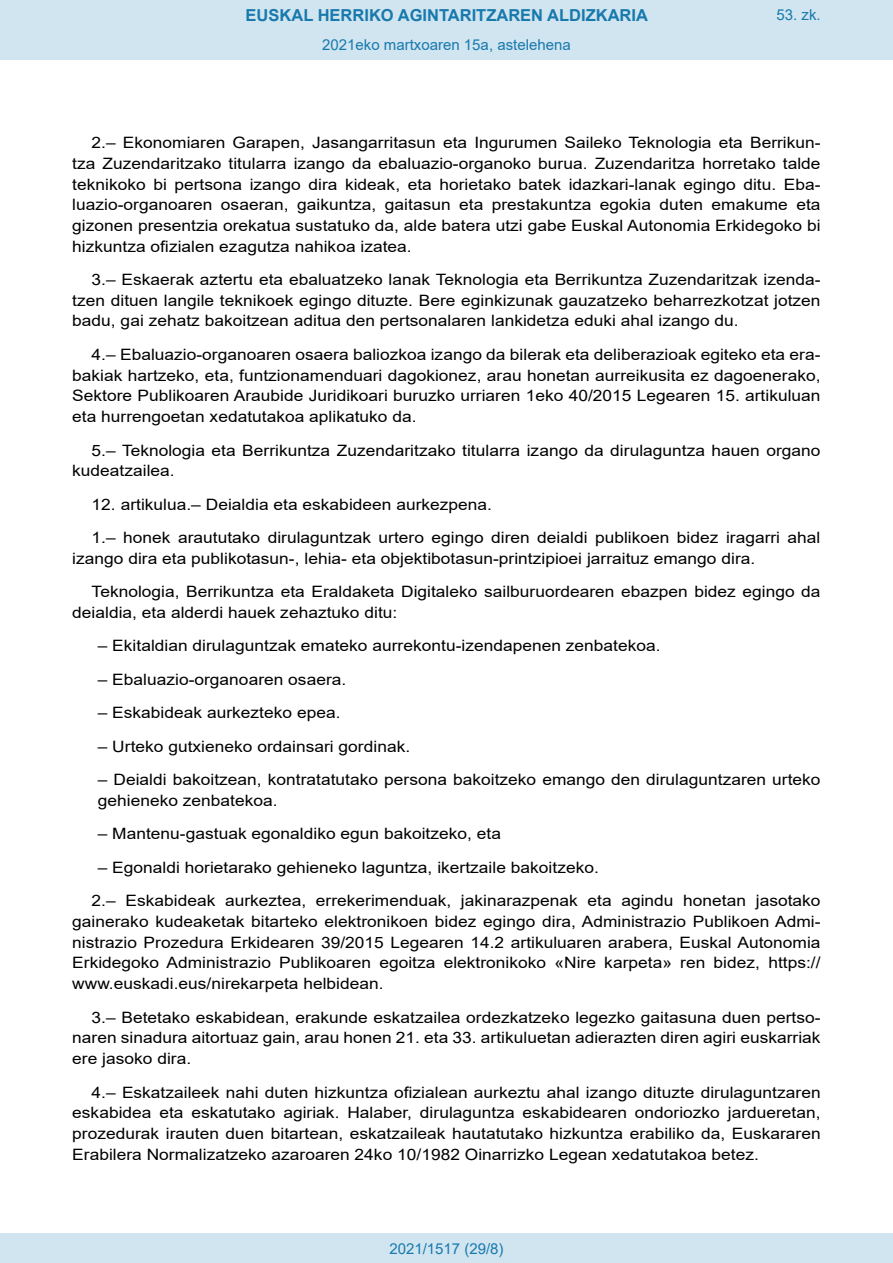
<style>
.page{position:relative;width:893px;height:1263px;background:#fff}
.page>*{position:absolute;margin:0;border:0;box-sizing:border-box;transform-origin:0 0}
.t1{font:700 16.5px "Arial";color:#1879ad}
.BOPVDetalle{font:15.6px/20.7px "Arial";color:#000;text-align:justify;scale:1.11 1}
.BOPVDetalle1{font:15.6px/20.7px "Arial";color:#000;scale:1.11 1}
.Paginacion_Centro{font:15px "Arial";color:#1879ad}
</style>
<div class="page">
<div style="left:0;top:0;width:893px;height:60px;background:#d0e5f0"></div>
<div style="left:0;top:1233px;width:893px;height:30px;background:#d0e5f0"></div>
<p class="t1" style="left:246px;top:3px;width:404px">EUSKAL HERRIKO AGINTARITZAREN ALDIZKARIA</p>
<p class="Paginacion_Centro" style="left:322px;top:35px;width:250px">2021eko martxoaren 15a, astelehena</p>
<p class="Paginacion_Centro" style="left:776px;top:5px;width:46px">53. zk.</p>
<p class="BOPVDetalle" style="left:72px;top:132px;width:676px;text-indent:19px">2.– Ekonomiaren Garapen, Jasangarritasun eta Ingurumen Saileko Teknologia eta Berrikun&shy;tza Zuzendaritzako titularra izango da ebaluazio-organoko burua. Zuzendaritza horretako talde teknikoko bi pertsona izango dira kideak, eta horietako batek idazkari-lanak egingo ditu. Eba&shy;luazio-organoaren osaeran, gaikuntza, gaitasun eta prestakuntza egokia duten emakume eta gizonen presentzia orekatua sustatuko da, alde batera utzi gabe Euskal Autonomia Erkidegoko bi hizkuntza ofizialen ezagutza nahikoa izatea.</p>
<p class="BOPVDetalle" style="left:72px;top:269px;width:676px;text-indent:19px">3.– Eskaerak aztertu eta ebaluatzeko lanak Teknologia eta Berrikuntza Zuzendaritzak izenda&shy;tzen dituen langile teknikoek egingo dituzte. Bere eginkizunak gauzatzeko beharrezkotzat jotzen badu, gai zehatz bakoitzean aditua den pertsonalaren lankidetza eduki ahal izango du.</p>
<p class="BOPVDetalle" style="left:72px;top:344px;width:676px;text-indent:19px">4.– Ebaluazio-organoaren osaera baliozkoa izango da bilerak eta deliberazioak egiteko eta era&shy;bakiak hartzeko, eta, funtzionamenduari dagokionez, arau honetan aurreikusita ez dagoenerako, Sektore Publikoaren Araubide Juridikoari buruzko urriaren 1eko 40/2015 Legearen 15. artikuluan eta hurrengoetan xedatutakoa aplikatuko da.</p>
<p class="BOPVDetalle" style="left:72px;top:440px;width:676px;text-indent:19px">5.– Teknologia eta Berrikuntza Zuzendaritzako titularra izango da dirulaguntza hauen organo kudeatzailea.</p>
<p class="BOPVDetalle" style="left:92px;top:494px;width:362px">12. artikulua.– Deialdia eta eskabideen aurkezpena.</p>
<p class="BOPVDetalle" style="left:72px;top:527px;width:675px;text-indent:19px">1.– honek araututako dirulaguntzak urtero egingo diren deialdi publikoen bidez iragarri ahal izango dira eta publikotasun-, lehia- eta objektibotasun-printzipioei jarraituz emango dira.</p>
<p class="BOPVDetalle" style="left:72px;top:581px;width:676px;text-indent:19px">Teknologia, Berrikuntza eta Eraldaketa Digitaleko sailburuordearen ebazpen bidez egingo da deialdia, eta alderdi hauek zehaztuko ditu:</p>
<p class="BOPVDetalle1" style="left:98px;top:635px;width:509px">– Ekitaldian dirulaguntzak emateko aurrekontu-izendapenen zenbatekoa.</p>
<p class="BOPVDetalle1" style="left:98px;top:669px;width:225px">– Ebaluazio-organoaren osaera.</p>
<p class="BOPVDetalle1" style="left:98px;top:702px;width:220px">– Eskabideak aurkezteko epea.</p>
<p class="BOPVDetalle1" style="left:98px;top:736px;width:283px">– Urteko gutxieneko ordainsari gordinak.</p>
<p class="BOPVDetalle1" style="left:98px;top:769px;width:653px">– Deialdi bakoitzean, kontratatutako persona bakoitzeko emango den dirulaguntzaren urteko gehieneko zenbatekoa.</p>
<p class="BOPVDetalle1" style="left:98px;top:823px;width:365px">– Mantenu-gastuak egonaldiko egun bakoitzeko, eta</p>
<p class="BOPVDetalle1" style="left:98px;top:857px;width:453px">– Egonaldi horietarako gehieneko laguntza, ikertzaile bakoitzeko.</p>
<p class="BOPVDetalle" style="left:72px;top:890px;width:676px;text-indent:19px">2.– Eskabideak aurkeztea, errekerimenduak, jakinarazpenak eta agindu honetan jasotako gainerako kudeaketak bitarteko elektronikoen bidez egingo dira, Administrazio Publikoen Admi&shy;nistrazio Prozedura Erkidearen 39/2015 Legearen 14.2 artikuluaren arabera, Euskal Autonomia Erkidegoko Administrazio Publikoaren egoitza elektronikoko «Nire karpeta» ren bidez, https:// www.euskadi.eus/nirekarpeta helbidean.</p>
<p class="BOPVDetalle" style="left:72px;top:1007px;width:676px;text-indent:19px">3.– Betetako eskabidean, erakunde eskatzailea ordezkatzeko legezko gaitasuna duen pertso&shy;naren sinadura aitortuaz gain, arau honen 21. eta 33. artikuluetan adierazten diren agiri euskarriak ere jasoko dira.</p>
<p class="BOPVDetalle" style="left:72px;top:1081px;width:676px;text-indent:19px">4.– Eskatzaileek nahi duten hizkuntza ofizialean aurkeztu ahal izango dituzte dirulaguntzaren eskabidea eta eskatutako agiriak. Halaber, dirulaguntza eskabidearen ondoriozko jardueretan, prozedurak irauten duen bitartean, eskatzaileak hautatutako hizkuntza erabiliko da, Euskararen Erabilera Normalizatzeko azaroaren 24ko 10/1982 Oinarrizko Legean xedatutakoa betez.</p>
<p class="Paginacion_Centro" style="left:389px;top:1238px;width:116px">2021/1517 (29/8)</p>
</div>
